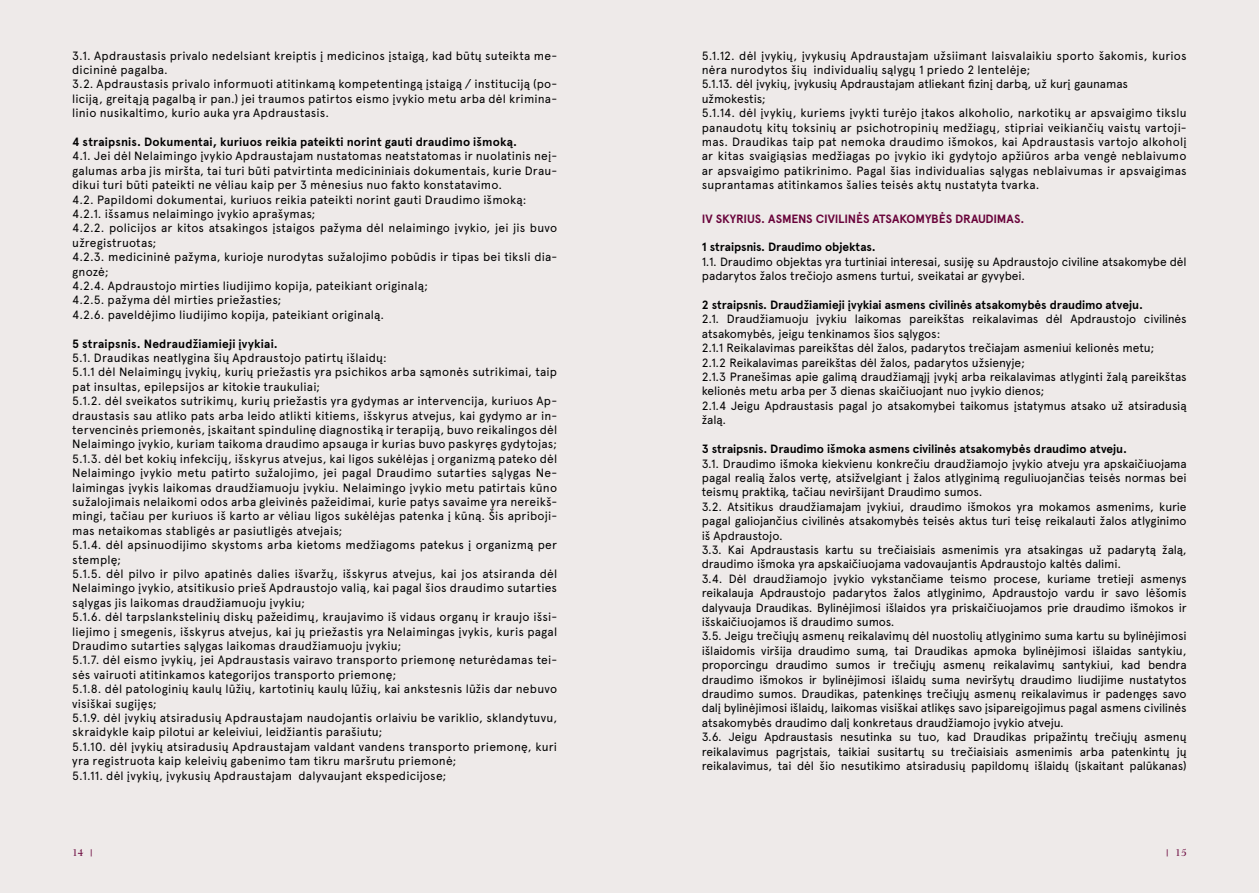
<style>
.page{position:relative;width:1259px;height:893px;background:#eeeae9}
.page>*{position:absolute;margin:0;border:0;box-sizing:border-box;transform-origin:0 0}
.t1{font:12px/14.4px "Apercu Pro";letter-spacing:.01em;color:#000}
.t2{font:12px/14.4px "Apercu Pro";letter-spacing:-.01em;color:#000}
.t3{font:700 12px "Apercu Pro";letter-spacing:.005em;color:#000}
.t4{font:700 12px "Apercu Pro";letter-spacing:-.005em;color:#69043b}
.t5{font:9px "Bery Roman";color:#69043b}
.s1{font-family:"Apercu Pro"}
</style>
<div class="page">
<p class="t1" style="left:72px;top:47px;width:486px">3.1. Apdraustasis privalo nedelsiant kreiptis į medicinos įstaigą, kad būtų suteikta me&shy;dicininė pagalba.<br>3.2. Apdraustasis privalo informuoti atitinkamą kompetentingą įstaigą / instituciją (po&shy;liciją, greitąją pagalbą ir pan.) jei traumos patirtos eismo įvykio metu arba dėl krimina&shy;linio nusikaltimo, kurio auka yra Apdraustasis.</p>
<p class="t3" style="left:72px;top:133px;width:446px">4 straipsnis. Dokumentai, kuriuos reikia pateikti norint gauti draudimo išmoką.</p>
<p class="t1" style="left:72px;top:148px;width:486px">4.1. Jei dėl Nelaimingo įvykio Apdraustajam nustatomas neatstatomas ir nuolatinis neį&shy;galumas arba jis miršta, tai turi būti patvirtinta medicininiais dokumentais, kurie Drau&shy;dikui turi būti pateikti ne vėliau kaip per 3 mėnesius nuo fakto konstatavimo.<br>4.2. Papildomi dokumentai, kuriuos reikia pateikti norint gauti Draudimo išmoką:<br>4.2.1. išsamus nelaimingo įvykio aprašymas;<br>4.2.2. policijos ar kitos atsakingos įstaigos pažyma dėl nelaimingo įvykio, jei jis buvo užregistruotas;<br>4.2.3. medicininė pažyma, kurioje nurodytas sužalojimo pobūdis ir tipas bei tiksli dia&shy;gnozė;<br>4.2.4. Apdraustojo mirties liudijimo kopija, pateikiant originalą;<br>4.2.5. pažyma dėl mirties priežasties;<br>4.2.6. paveldėjimo liudijimo kopija, pateikiant originalą.</p>
<p class="t3" style="left:72px;top:334px;width:207px">5 straipsnis. Nedraudžiamieji įvykiai.</p>
<p class="t1" style="left:72px;top:350px;width:486px">5.1. Draudikas neatlygina šių Apdraustojo patirtų išlaidų:<br>5.1.1 dėl Nelaimingų įvykių, kurių priežastis yra psichikos arba sąmonės sutrikimai, taip pat insultas, epilepsijos ar kitokie traukuliai;<br>5.1.2. dėl sveikatos sutrikimų, kurių priežastis yra gydymas ar intervencija, kuriuos Ap&shy;draustasis sau atliko pats arba leido atlikti kitiems, išskyrus atvejus, kai gydymo ar in&shy;tervencinės priemonės, įskaitant spindulinę diagnostiką ir terapiją, buvo reikalingos dėl Nelaimingo įvykio, kuriam taikoma draudimo apsauga ir kurias buvo paskyręs gydytojas; 5.1.3. dėl bet kokių infekcijų, išskyrus atvejus, kai ligos sukėlėjas į organizmą pateko dėl Nelaimingo įvykio metu patirto sužalojimo, jei pagal Draudimo sutarties sąlygas Ne&shy;laimingas įvykis laikomas draudžiamuoju įvykiu. Nelaimingo įvykio metu patirtais kūno sužalojimais nelaikomi odos arba gleivinės pažeidimai, kurie patys savaime yra nereikš&shy;mingi, tačiau per kuriuos iš karto ar vėliau ligos sukėlėjas patenka į kūną. Šis apriboji&shy;mas netaikomas stabligės ar pasiutligės atvejais;<br>5.1.4. dėl apsinuodijimo skystoms arba kietoms medžiagoms patekus į organizmą per stemplę;<br>5.1.5. dėl pilvo ir pilvo apatinės dalies išvaržų, išskyrus atvejus, kai jos atsiranda dėl Nelaimingo įvykio, atsitikusio prieš Apdraustojo valią, kai pagal šios draudimo sutarties sąlygas jis laikomas draudžiamuoju įvykiu;<br>5.1.6. dėl tarpslankstelinių diskų pažeidimų, kraujavimo iš vidaus organų ir kraujo išsi&shy;liejimo į smegenis, išskyrus atvejus, kai jų priežastis yra Nelaimingas įvykis, kuris pagal Draudimo sutarties sąlygas laikomas draudžiamuoju įvykiu;<br>5.1.7. dėl eismo įvykių, jei Apdraustasis vairavo transporto priemonę neturėdamas tei&shy;sės vairuoti atitinkamos kategorijos transporto priemonę;<br>5.1.8. dėl patologinių kaulų lūžių, kartotinių kaulų lūžių, kai ankstesnis lūžis dar nebuvo visiškai sugijęs;<br>5.1.9. dėl įvykių atsiradusių Apdraustajam naudojantis orlaiviu be variklio, sklandytuvu, skraidykle kaip pilotui ar keleiviui, leidžiantis parašiutu;<br>5.1.10. dėl įvykių atsiradusių Apdraustajam valdant vandens transporto priemonę, kuri yra registruota kaip keleivių gabenimo tam tikru maršrutu priemonė;<br>5.1.11. dėl įvykių, įvykusių Apdraustajam dalyvaujant ekspedicijose;</p>
<p class="t1" style="left:702px;top:47px;width:486px">5.1.12. dėl įvykių, įvykusių Apdraustajam užsiimant laisvalaikiu sporto šakomis, kurios nėra nurodytos šių individualių sąlygų 1 priedo 2 lentelėje;<br>5.1.13. dėl įvykių, įvykusių Apdraustajam atliekant fizinį darbą, už kurį gaunamas užmokestis;<br>5.1.14. dėl įvykių, kuriems įvykti turėjo įtakos alkoholio, narkotikų ar apsvaigimo tikslu panaudotų kitų toksinių ar psichotropinių medžiagų, stipriai veikiančių vaistų vartoji&shy;mas. Draudikas taip pat nemoka draudimo išmokos, kai Apdraustasis vartojo alkoholį ar kitas svaigiąsias medžiagas po įvykio iki gydytojo apžiūros arba vengė neblaivumo ar apsvaigimo patikrinimo. Pagal šias individualias sąlygas neblaivumas ir apsvaigimas suprantamas atitinkamos šalies teisės aktų nustatyta tvarka.</p>
<p class="t4" style="left:702px;top:209px;width:324px">IV SKYRIUS. ASMENS CIVILINĖS ATSAKOMYBĖS DRAUDIMAS.</p>
<p class="t3" style="left:702px;top:238px;width:175px">1 straipsnis. Draudimo objektas.</p>
<p class="t2" style="left:702px;top:254px;width:486px">1.1. Draudimo objektas yra turtiniai interesai, susiję su Apdraustojo civiline atsakomybe dėl padarytos žalos trečiojo asmens turtui, sveikatai ar gyvybei.</p>
<p class="t3" style="left:702px;top:296px;width:443px">2 straipsnis. Draudžiamieji įvykiai asmens civilinės atsakomybės draudimo atveju.</p>
<p class="t1" style="left:702px;top:311px;width:486px">2.1. Draudžiamuoju įvykiu laikomas pareikštas reikalavimas dėl Apdraustojo civilinės atsakomybės, jeigu tenkinamos šios sąlygos:<br>2.1.1 Reikalavimas pareikštas dėl žalos, padarytos trečiajam asmeniui kelionės metu;<br>2.1.2 Reikalavimas pareikštas dėl žalos, padarytos užsienyje;<br>2.1.3 Pranešimas apie galimą draudžiamąjį įvykį arba reikalavimas atlyginti žalą pareikštas kelionės metu arba per 3 dienas skaičiuojant nuo įvykio dienos;<br>2.1.4 Jeigu Apdraustasis pagal jo atsakomybei taikomus įstatymus atsako už atsiradusią žalą.</p>
<p class="t3" style="left:702px;top:440px;width:427px">3 straipsnis. Draudimo išmoka asmens civilinės atsakomybės draudimo atveju.</p>
<p class="t2" style="left:702px;top:455px;width:486px">3.1. Draudimo išmoka kiekvienu konkrečiu draudžiamojo įvykio atveju yra apskaičiuojama pagal realią žalos vertę, atsižvelgiant į žalos atlyginimą reguliuojančias teisės normas bei teismų praktiką, tačiau neviršijant Draudimo sumos.<br>3.2. Atsitikus draudžiamajam įvykiui, draudimo išmokos yra mokamos asmenims, kurie pagal galiojančius civilinės atsakomybės teisės aktus turi teisę reikalauti žalos atlyginimo iš Apdraustojo.<br>3.3. Kai Apdraustasis kartu su trečiaisiais asmenimis yra atsakingas už padarytą žalą, draudimo išmoka yra apskaičiuojama vadovaujantis Apdraustojo kaltės dalimi.<br>3.4. Dėl draudžiamojo įvykio vykstančiame teismo procese, kuriame tretieji asmenys reikalauja Apdraustojo padarytos žalos atlyginimo, Apdraustojo vardu ir savo lėšomis dalyvauja Draudikas. Bylinėjimosi išlaidos yra priskaičiuojamos prie draudimo išmokos ir išskaičiuojamos iš draudimo sumos.<br>3.5. Jeigu trečiųjų asmenų reikalavimų dėl nuostolių atlyginimo suma kartu su bylinėjimosi išlaidomis viršija draudimo sumą, tai Draudikas apmoka bylinėjimosi išlaidas santykiu, proporcingu draudimo sumos ir trečiųjų asmenų reikalavimų santykiui, kad bendra draudimo išmokos ir bylinėjimosi išlaidų suma neviršytų draudimo liudijime nustatytos draudimo sumos. Draudikas, patenkinęs trečiųjų asmenų reikalavimus ir padengęs savo dalį bylinėjimosi išlaidų, laikomas visiškai atlikęs savo įsipareigojimus pagal asmens civilinės atsakomybės draudimo dalį konkretaus draudžiamojo įvykio atveju.<br>3.6. Jeigu Apdraustasis nesutinka su tuo, kad Draudikas pripažintų trečiųjų asmenų reikalavimus pagrįstais, taikiai susitartų su trečiaisiais asmenimis arba patenkintų jų reikalavimus, tai dėl šio nesutikimo atsiradusių papildomų išlaidų (įskaitant palūkanas)</p>
<p class="t5" style="left:72px;top:847px;width:22px">14 <span class="s1">|</span></p>
<p class="t5" style="left:1166px;top:847px;width:22px"><span class="s1">|</span> 15</p>
</div>
